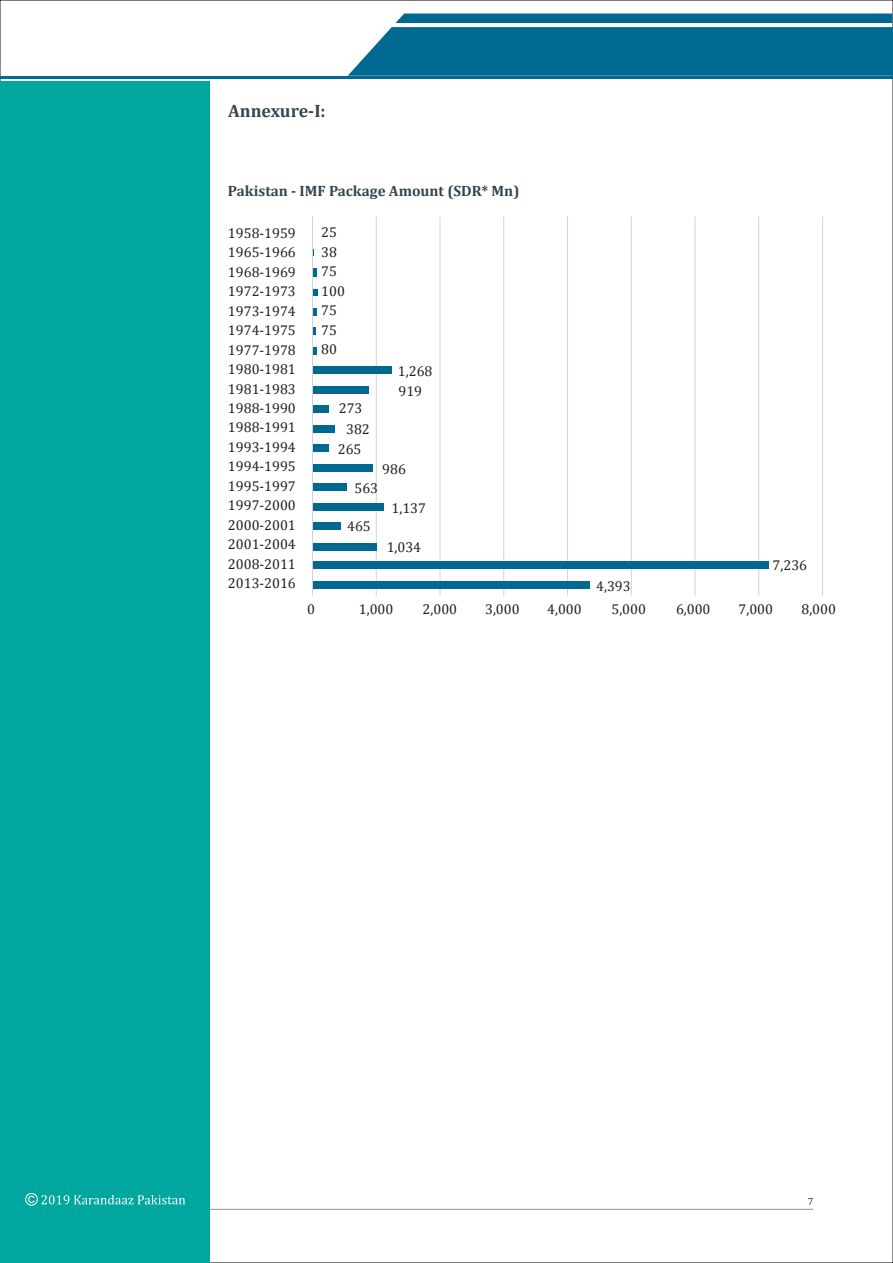
<style>
.page{position:relative;width:893px;height:1263px;background:#fff}
.page>*{position:absolute;margin:0;border:0;box-sizing:border-box;transform-origin:0 0}
.t1{font:700 18px "Cambria";color:#35454f}
.t2{font:700 15px "Cambria";color:#35454f}
.t3{font:14.25px/19.5px "Cambria";color:#231f20;text-align:justify}
.t4{font:10.5px "Cambria";color:#35454f}
</style>
<div class="page">
<hr style="left:182px;top:1209px;width:631px;height:1px;background:#929497">
<hr style="left:0;top:76px;width:893px;height:3px;background:#006991">
<svg style="left:348px;top:14px;width:545px;height:62px;background:#1d7a9d"></svg>
<div style="left:0;top:81px;width:210px;height:1182px;background:#00a79e"></div>
<hr style="left:376px;top:217px;width:1px;height:379px;background:#d1d3d4">
<hr style="left:440px;top:217px;width:1px;height:379px;background:#d1d3d4">
<hr style="left:503px;top:217px;width:1px;height:379px;background:#d1d3d4">
<hr style="left:567px;top:217px;width:1px;height:379px;background:#d1d3d4">
<hr style="left:631px;top:217px;width:1px;height:379px;background:#d1d3d4">
<hr style="left:695px;top:217px;width:1px;height:379px;background:#d1d3d4">
<hr style="left:758px;top:217px;width:1px;height:379px;background:#d1d3d4">
<hr style="left:822px;top:217px;width:1px;height:379px;background:#d1d3d4">
<div style="left:312px;top:268px;width:5px;height:9px;background:#006991"></div>
<div style="left:312px;top:289px;width:6px;height:7px;background:#006991"></div>
<svg style="left:313px;top:308px;width:4px;height:7px"></svg>
<svg style="left:313px;top:327px;width:3px;height:8px"></svg>
<div style="left:312px;top:347px;width:5px;height:8px;background:#006991"></div>
<div style="left:312px;top:367px;width:80px;height:7px;background:#006991"></div>
<div style="left:312px;top:386px;width:57px;height:8px;background:#006991"></div>
<div style="left:312px;top:405px;width:17px;height:8px;background:#006991"></div>
<div style="left:312px;top:425px;width:23px;height:8px;background:#006991"></div>
<div style="left:312px;top:444px;width:17px;height:8px;background:#006991"></div>
<div style="left:312px;top:464px;width:61px;height:8px;background:#006991"></div>
<div style="left:312px;top:483px;width:35px;height:8px;background:#006991"></div>
<div style="left:312px;top:503px;width:72px;height:8px;background:#006991"></div>
<div style="left:312px;top:522px;width:29px;height:8px;background:#006991"></div>
<div style="left:312px;top:542px;width:65px;height:8px;background:#006991"></div>
<div style="left:312px;top:561px;width:456px;height:8px;background:#006991"></div>
<div style="left:312px;top:581px;width:278px;height:8px;background:#006991"></div>
<hr style="left:312px;top:217px;width:1px;height:379px;background:#d1d3d4">
<svg style="left:25px;top:1193px;width:160px;height:13px"></svg>
<p class="t1" style="left:228px;top:98px;width:99px">Annexure-I:</p>
<p class="t2" style="left:228px;top:180px;width:293px">Pakistan - IMF Package Amount (SDR* Mn)</p>
<p class="t3" style="left:228px;top:223px;width:69px">1958-1959<br>1965-1966<br>1968-1969<br>1972-1973<br>1973-1974<br>1974-1975<br>1977-1978<br>1980-1981<br>1981-1983<br>1988-1990<br>1988-1991<br>1993-1994<br>1994-1995<br>1995-1997<br>1997-2000<br>2000-2001<br>2001-2004<br>2008-2011<br>2013-2016</p>
<p class="t3" style="left:321px;top:223px;width:25px;text-align:left">25<br>38<br>75<br>100<br>75<br>75<br>80</p>
<p class="t3" style="left:398px;top:361px;width:36px">1,268</p>
<p class="t3" style="left:398px;top:381px;width:25px">919</p>
<p class="t3" style="left:338px;top:398px;width:33px;line-height:20.2px;text-align:center">273<br>382<br>265</p>
<p class="t3" style="left:382px;top:459px;width:25px">986</p>
<p class="t3" style="left:354px;top:478px;width:25px">563</p>
<p class="t3" style="left:347px;top:516px;width:25px">465</p>
<p class="t3" style="left:392px;top:498px;width:36px">1,137</p>
<p class="t3" style="left:387px;top:537px;width:36px">1,034</p>
<p class="t3" style="left:596px;top:576px;width:36px">4,393</p>
<p class="t3" style="left:773px;top:555px;width:36px">7,236</p>
<p class="t3" style="left:307px;top:599px;width:9px">0</p>
<p class="t3" style="left:359px;top:599px;width:36px">1,000</p>
<p class="t3" style="left:423px;top:599px;width:36px">2,000</p>
<p class="t3" style="left:485px;top:599px;width:36px">3,000</p>
<p class="t3" style="left:547px;top:599px;width:36px">4,000</p>
<p class="t3" style="left:611px;top:599px;width:36px">5,000</p>
<p class="t3" style="left:676px;top:599px;width:36px">6,000</p>
<p class="t3" style="left:738px;top:599px;width:36px">7,000</p>
<p class="t3" style="left:801px;top:599px;width:36px">8,000</p>
<p class="t4" style="left:808px;top:1195px;width:7px">7</p>
</div>
